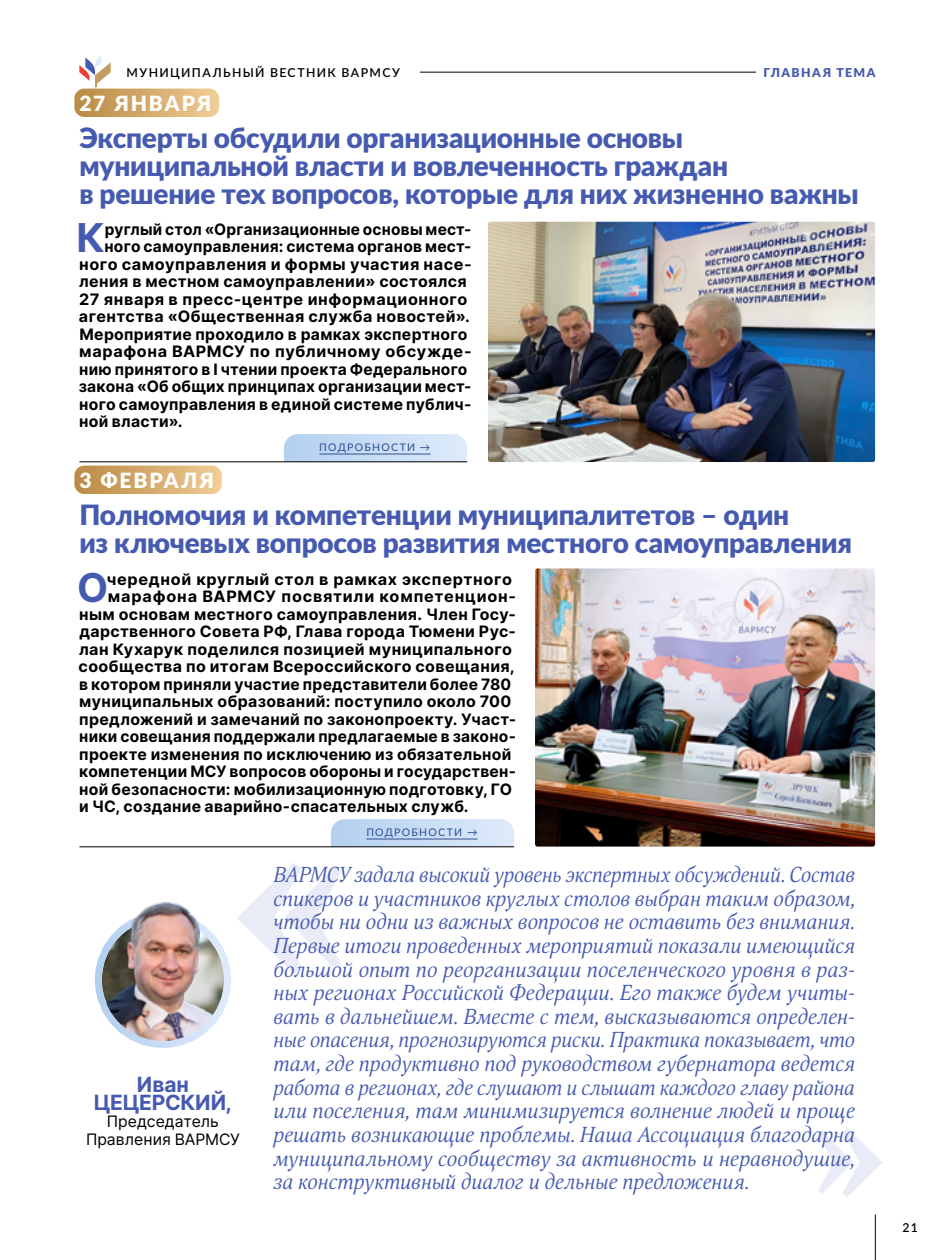
<style>
.page{position:relative;width:945px;height:1260px;background:#fff}
.page>*{position:absolute;margin:0;border:0;box-sizing:border-box;transform-origin:0 0}
.t1{font:700 39.9px "Inter";color:#465ab0}
.t2{font:900 28px/28px "Lato";letter-spacing:-.01em;color:#465ab0}
.t3{font:italic 21px/23.6px "Orbi";letter-spacing:.005em;color:#465ab0;text-align:justify}
.t4{font:900 21px "Lato";letter-spacing:.085em;color:#fff}
.t5{font:700 21px/17.5px "Inter";letter-spacing:-.01em;color:#465ab0;text-align:center}
.t6{font:700 15.75px "Inter";letter-spacing:.02em;color:#000}
.t7{font:700 15.75px "Inter";letter-spacing:.045em;color:#000}
.t8{font:700 15.75px "Inter";letter-spacing:.05em;color:#000}
.t9{font:700 15.75px "Inter";letter-spacing:.04em;color:#000}
.t10{font:15.75px/17.5px "Inter";color:#000;text-align:center}
.t11{font:600 12.25px "Lato";letter-spacing:.11em;color:#000}
.t12{font:900 12.25px "Lato";letter-spacing:.12em;color:#465ab0}
.t13{font:500 10.5px "Lato";letter-spacing:.115em;color:#355497}
</style>
<div class="page">
<hr style="left:420px;top:72px;width:456px;height:1px;background:#000">
<hr style="left:875px;top:1215px;width:1px;height:45px;background:#000">
<div style="left:756px;top:60px;width:120px;height:35px;background:#fff"></div>
<svg style="left:74px;top:56px;width:145px;height:61px"></svg>
<svg style="left:74px;top:466px;width:148px;height:28px;background:#d5ac6f"></svg>
<svg style="left:237px;top:863px;width:104px;height:110px"></svg>
<svg style="left:818px;top:1128px;width:65px;height:69px"></svg>
<div style="left:95px;top:912px;width:136px;height:136px;border:7px solid #fff;border-radius:50%"></div>
<img style="left:102px;top:902px;width:122px;height:139px">
<svg style="left:284px;top:434px;width:183px;height:28px;background:#c3d6ed"></svg>
<hr style="left:319px;top:454px;width:111px;height:1px;background:#355497">
<svg style="left:331px;top:819px;width:183px;height:28px;background:#c3d6ed"></svg>
<hr style="left:366px;top:839px;width:112px;height:1px;background:#355497">
<hr style="left:79px;top:462px;width:388px;height:1px;background:#000">
<hr style="left:79px;top:847px;width:435px;height:1px;background:#000">
<img style="left:488px;top:222px;width:387px;height:240px">
<img style="left:535px;top:568px;width:340px;height:279px">
<p class="t11" style="left:126px;top:64px;width:275px">МУНИЦИПАЛЬНЫЙ ВЕСТНИК ВАРМСУ</p>
<p class="t12" style="left:763px;top:63px;width:114px">ГЛАВНАЯ ТЕМА</p>
<h3 class="t4" style="left:79px;top:88px;width:134px">27 ЯНВАРЯ</h3>
<h2 class="t2" style="left:79px;top:122px;width:781px">Эксперты обсудили организационные основы муниципальной власти и вовлеченность граждан<br>в решение тех вопросов, которые для них жизненно важны</h2>
<h1 class="t1" style="left:77px;top:208px;width:30px">К</h1>
<p class="t6" style="left:105px;top:217px;width:368px">руглый стол «Организационные основы мест-</p>
<p class="t6" style="left:105px;top:235px;width:368px">ного самоуправления: система органов мест-</p>
<p class="t6" style="left:79px;top:252px;width:394px">ного самоуправления и формы участия насе-</p>
<p class="t6" style="left:79px;top:270px;width:389px">ления в местном самоуправлении» состоялся</p>
<p class="t6" style="left:79px;top:287px;width:390px">27 января в пресс-центре информационного</p>
<p class="t6" style="left:79px;top:305px;width:393px">агентства «Общественная служба новостей».</p>
<p class="t6" style="left:80px;top:322px;width:389px">Мероприятие проходило в рамках экспертного</p>
<p class="t9" style="left:79px;top:340px;width:394px">марафона ВАРМСУ по публичному обсужде-</p>
<p class="t6" style="left:79px;top:357px;width:390px">нию принятого в I чтении проекта Федерального</p>
<p class="t6" style="left:79px;top:375px;width:394px">закона «Об общих принципах организации мест-</p>
<p class="t6" style="left:79px;top:392px;width:394px">ного самоуправления в единой системе публич-</p>
<p class="t6" style="left:79px;top:410px;width:105px">ной власти».</p>
<h3 class="t4" style="left:79px;top:465px;width:136px">3 ФЕВРАЛЯ</h3>
<p class="t13" style="left:319px;top:439px;width:113px">ПОДРОБНОСТИ →</p>
<h2 class="t2" style="left:79px;top:499px;width:774px">Полномочия и компетенции муниципалитетов – один<br>из ключевых вопросов развития местного самоуправления</h2>
<h1 class="t1" style="left:77px;top:558px;width:33px">О</h1>
<p class="t7" style="left:107px;top:567px;width:407px">чередной круглый стол в рамках экспертного</p>
<p class="t8" style="left:108px;top:585px;width:410px">марафона ВАРМСУ посвятили компетенцион-</p>
<p class="t6" style="left:79px;top:602px;width:438px">ным основам местного самоуправления. Член Госу-</p>
<p class="t6" style="left:79px;top:620px;width:438px">дарственного Совета РФ, Глава города Тюмени Рус-</p>
<p class="t6" style="left:79px;top:637px;width:435px">лан Кухарук поделился позицией муниципального</p>
<p class="t6" style="left:79px;top:655px;width:438px">сообщества по итогам Всероссийского совещания,</p>
<p class="t6" style="left:79px;top:672px;width:434px">в котором приняли участие представители более 780</p>
<p class="t6" style="left:79px;top:690px;width:434px">муниципальных образований: поступило около 700</p>
<p class="t6" style="left:79px;top:707px;width:438px">предложений и замечаний по законопроекту. Участ-</p>
<p class="t6" style="left:79px;top:725px;width:438px">ники совещания поддержали предлагаемые в законо-</p>
<p class="t6" style="left:79px;top:742px;width:434px">проекте изменения по исключению из обязательной</p>
<p class="t6" style="left:79px;top:760px;width:438px">компетенции МСУ вопросов обороны и государствен-</p>
<p class="t6" style="left:79px;top:777px;width:434px">ной безопасности: мобилизационную подготовку, ГО</p>
<p class="t6" style="left:79px;top:795px;width:391px">и ЧС, создание аварийно-спасательных служб.</p>
<h3 class="t5" style="left:94px;top:1075px;width:140px">Иван<br>ЦЕЦЕРСКИЙ,</h3>
<p class="t10" style="left:86px;top:1112px;width:155px">Председатель<br>Правления ВАРМСУ</p>
<p class="t13" style="left:366px;top:824px;width:113px">ПОДРОБНОСТИ →</p>
<p class="t3" style="left:273px;top:863px;width:583px">ВАРМСУ задала высокий уровень экспертных обсуждений. Состав спикеров и участников круглых столов выбран таким образом, чтобы ни одни из важных вопросов не оставить без внимания.<br>Первые итоги проведенных мероприятий показали имеющийся большой опыт по реорганизации поселенческого уровня в раз&shy;ных регионах Российской Федерации. Его также будем учиты&shy;вать в дальнейшем. Вместе с тем, высказываются определен&shy;ные опасения, прогнозируются риски. Практика показывает, что там, где продуктивно под руководством губернатора ведется работа в регионах, где слушают и слышат каждого главу района или поселения, там минимизируется волнение людей и проще решать возникающие проблемы. Наша Ассоциация благодарна муниципальному сообществу за активность и неравнодушие, за конструктивный диалог и дельные предложения.</p>
<p class="t11" style="left:903px;top:1219px;width:17px">21</p>
</div>
